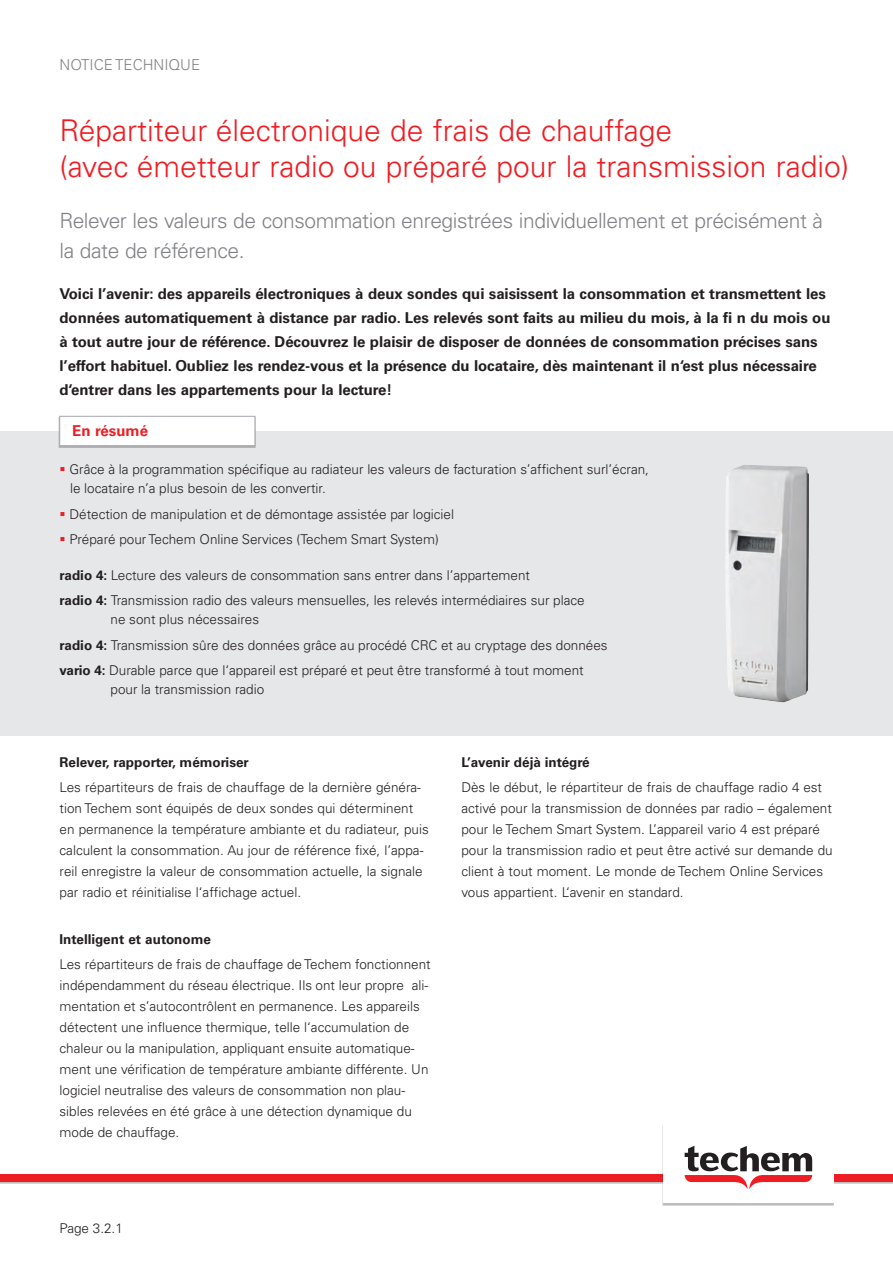
<style>
.page{position:relative;width:893px;height:1263px;background:#fff}
.page>*{position:absolute;margin:0;border:0;box-sizing:border-box;transform-origin:0 0}
.t1{font:300 30px "Univers LT Pro 45";color:#ee1d23}
.t2{font:300 21px/30px "Univers LT Pro 45";letter-spacing:-.02em;color:#808285}
.t3{font:700 15px/24px "Univers LT Pro 65";letter-spacing:-.005em;color:#231f20}
.t4{font:300 15px "Univers LT Pro 45";color:#808285}
.t5{font:700 15px "Univers LT Pro 65";color:#ee1d23}
.t6{font:300 13.5px/21px "Univers LT Pro 45";color:#231f20}
.t7{font:700 13.5px "Univers LT Pro 65";color:#231f20}
.s1{color:#ee1d23}
.s2{font-family:"Univers LT Pro 65";font-weight:700}
</style>
<div class="page">
<div style="left:0;top:1175px;width:893px;height:9px;background:#bfbdbe"></div>
<div style="left:0;top:1175px;width:893px;height:7px;background:#ee1d23"></div>
<div style="left:662px;top:1125px;width:172px;height:80px;background:#bdbcbc"></div>
<div style="left:663px;top:1124px;width:170px;height:79px;background:#fff"></div>
<svg style="left:685px;top:1146px;width:127px;height:43px"></svg>
<div style="left:0;top:431px;width:893px;height:305px;background:#e6e7e9"></div>
<img style="left:725px;top:465px;width:84px;height:237px">
<div style="left:59px;top:416px;width:197px;height:32px;background:#ababad"></div>
<div style="left:60px;top:416px;width:195px;height:30px;background:#fff;border:1px solid #a8a9ad"></div>
<p class="t4" style="left:60px;top:56px;width:142px">NOTICE TECHNIQUE</p>
<p class="t1" style="left:60px;top:112px;width:614px">Répartiteur électronique de frais de chauffage</p>
<p class="t1" style="left:60px;top:148px;width:791px">(avec émetteur radio ou préparé pour la transmission radio)</p>
<p class="t2" style="left:60px;top:205px;width:765px">Relever les valeurs de consommation enregistrées individuellement et précisément à la date de référence.</p>
<p class="t3" style="left:60px;top:282px;width:772px">Voici l’avenir: des appareils électroniques à deux sondes qui saisissent la consommation et transmettent les données automatiquement à distance par radio. Les relevés sont faits au milieu du mois, à la fi n du mois ou à tout autre jour de référence. Découvrez le plaisir de disposer de données de consommation précises sans l’effort habituel. Oubliez les rendez-vous et la présence du locataire, dès maintenant il n‘est plus nécessaire d‘entrer dans les appartements pour la lecture!</p>
<p class="t5" style="left:72px;top:422px;width:77px">En résumé</p>
<p class="t6" style="left:60px;top:459px;width:591px"><span class="s1">▪</span> Grâce à la programmation spécifique au radiateur les valeurs de facturation s’affichent surl’écran,</p>
<p class="t6" style="left:70px;top:478px;width:257px">le locataire n’a plus besoin de les convertir.</p>
<p class="t6" style="left:60px;top:503px;width:396px"><span class="s1">▪</span> Détection de manipulation et de démontage assistée par logiciel</p>
<p class="t6" style="left:60px;top:529px;width:381px"><span class="s1">▪</span> Préparé pour Techem Online Services (Techem Smart System)</p>
<p class="t6" style="left:60px;top:564px;width:472px"><span class="s2">radio 4:</span> Lecture des valeurs de consommation sans entrer dans l’appartement</p>
<p class="t6" style="left:60px;top:590px;width:527px"><span class="s2">radio 4:</span> Transmission radio des valeurs mensuelles, les relevés intermédiaires sur place</p>
<p class="t6" style="left:111px;top:609px;width:150px">ne sont plus nécessaires</p>
<p class="t6" style="left:60px;top:634px;width:550px"><span class="s2">radio 4:</span> Transmission sûre des données grâce au procédé CRC et au cryptage des données</p>
<p class="t6" style="left:60px;top:659px;width:526px"><span class="s2">vario 4:</span> Durable parce que l‘appareil est préparé et peut être transformé à tout moment</p>
<p class="t6" style="left:111px;top:679px;width:155px">pour la transmission radio</p>
<p class="t7" style="left:60px;top:754px;width:191px">Relever, rapporter, mémoriser</p>
<p class="t6" style="left:60px;top:777px;width:371px">Les répartiteurs de frais de chauffage de la dernière généra&shy;tion Techem sont équipés de deux sondes qui déterminent en permanence la température ambiante et du radiateur, puis calculent la consommation. Au jour de référence fixé, l’appa&shy;reil enregistre la valeur de consommation actuelle, la signale par radio et réinitialise l‘affichage actuel.</p>
<p class="t7" style="left:60px;top:931px;width:153px">Intelligent et autonome</p>
<p class="t6" style="left:60px;top:954px;width:373px">Les répartiteurs de frais de chauffage de Techem fonctionnent indépendamment du réseau électrique. Ils ont leur propre ali&shy;mentation et s’autocontrôlent en permanence. Les appareils détectent une influence thermique, telle l‘accumulation de chaleur ou la manipulation, appliquant ensuite automatique&shy;ment une vérification de température ambiante différente. Un logiciel neutralise des valeurs de consommation non plau&shy;sibles relevées en été grâce à une détection dynamique du mode de chauffage.</p>
<p class="t7" style="left:461px;top:754px;width:130px">L’avenir déjà intégré</p>
<p class="t6" style="left:461px;top:777px;width:373px">Dès le début, le répartiteur de frais de chauffage radio 4 est activé pour la transmission de données par radio – également pour le Techem Smart System. L’appareil vario 4 est préparé pour la transmission radio et peut être activé sur demande du client à tout moment. Le monde de Techem Online Services vous appartient. L‘avenir en standard.</p>
<p class="t6" style="left:60px;top:1218px;width:65px">Page 3.2.1</p>
</div>
